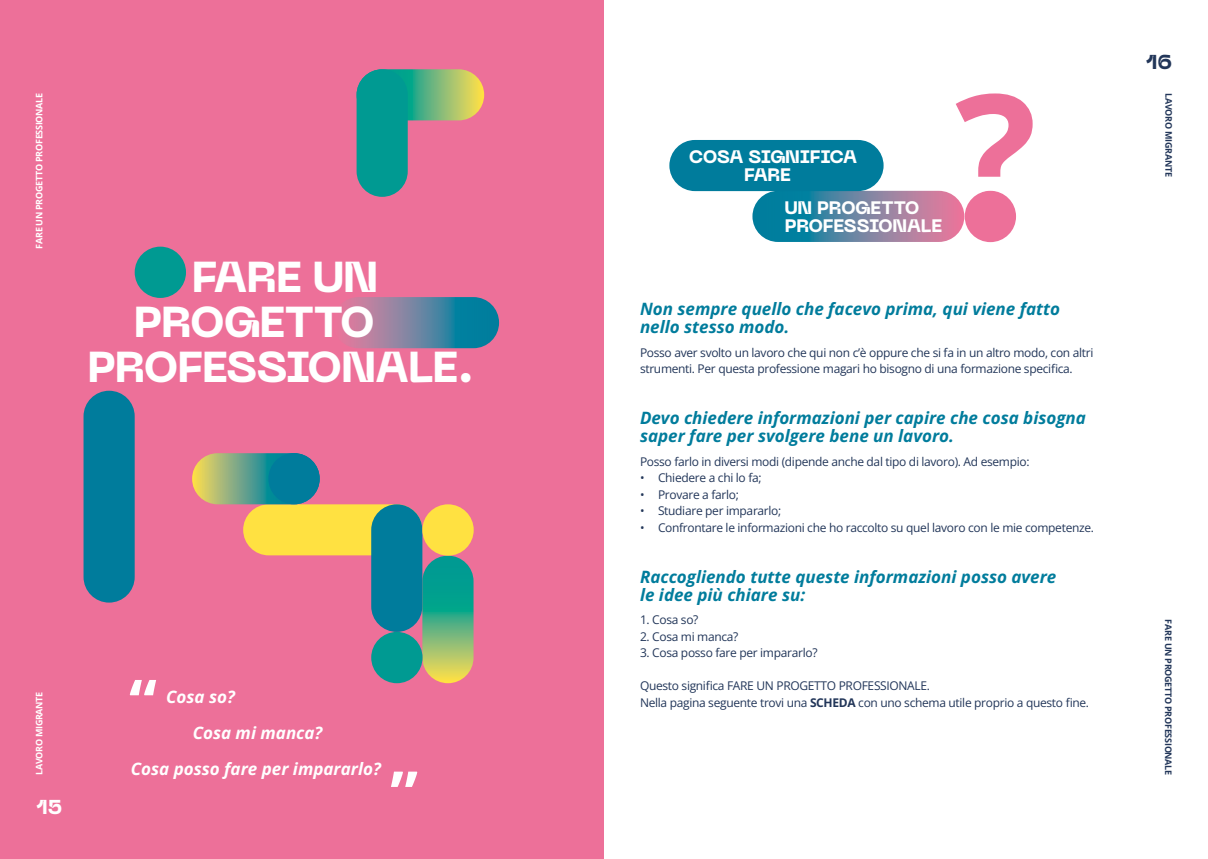
<style>
.page{position:relative;width:1208px;height:859px;background:#fff}
.page>*{position:absolute;margin:0;border:0;box-sizing:border-box;transform-origin:0 0}
.t1{font:700 170.8px "Open Sans";color:#ed7099}
.t2{font:700 62.7px "Open Sans";color:#fff}
.t3{font:800 43px "Neue Machina";letter-spacing:-.03em;color:#fff}
.t4{font:800 20px "Neue Machina";color:#223659}
.t5{font:800 20px "Neue Machina";color:#fff}
.t6{font:800 18px "Neue Machina";letter-spacing:-.02em;color:#fff}
.t7{font:italic 700 17px/18px "Open Sans";color:#007c9c}
.t8{font:italic 700 17px "Open Sans";color:#fff}
.t9{font:12px/16.5px "Open Sans";letter-spacing:-.025em;color:#223659}
.t10{font:700 9px "Open Sans";letter-spacing:-.03em;color:#fff}
.t11{font:700 9px "Open Sans";letter-spacing:-.03em;color:#223659}
.s1{font-weight:700}
</style>
<div class="page">
<div style="left:0;top:0;width:604px;height:859px;background:#ed7099"></div>
<svg style="left:333px;top:297px;width:166px;height:51px;background:#6b81a0"></svg>
<svg style="left:752px;top:191px;width:212px;height:51px;background:#6982a0"></svg>
<div style="left:669px;top:140px;width:214px;height:51px;background:#007c9c;border-radius:26px"></div>
<div style="left:135px;top:247px;width:51px;height:51px;background:#009a92;border-radius:50%"></div>
<div style="left:243px;top:504px;width:179px;height:51px;background:#ffe141;border-radius:26px"></div>
<svg style="left:192px;top:453px;width:128px;height:51px;background:#7eab80"></svg>
<div style="left:371px;top:504px;width:51px;height:128px;background:#007c9c;border-radius:26px"></div>
<svg style="left:422px;top:556px;width:51px;height:127px;background:#53b17e"></svg>
<div style="left:84px;top:391px;width:51px;height:212px;background:#007c9c;border-radius:26px"></div>
<div style="left:268px;top:453px;width:52px;height:51px;background:#007c9c;border-radius:50%"></div>
<div style="left:371px;top:632px;width:51px;height:51px;background:#009a92;border-radius:50%"></div>
<div style="left:422px;top:504px;width:52px;height:52px;background:#ffe141;border-radius:50%"></div>
<svg style="left:356px;top:69px;width:128px;height:51px;background:#83bc74"></svg>
<div style="left:356px;top:69px;width:52px;height:128px;background:#009a92;border-radius:26px"></div>
<div style="left:964px;top:191px;width:52px;height:51px;background:#ed7099;border-radius:50%"></div>
<p class="t10" style="left:33px;top:249px;width:157px;rotate:-90deg">FARE UN PROGETTO PROFESSIONALE</p>
<p class="t3" style="left:192px;top:249px;width:188px">FARE UN</p>
<p class="t3" style="left:134px;top:294px;width:243px">PROGETTO</p>
<p class="t3" style="left:87px;top:339px;width:388px">PROFESSIONALE.</p>
<p class="t10" style="left:33px;top:775px;width:85px;rotate:-90deg">LAVORO MIGRANTE</p>
<h3 class="t5" style="left:36px;top:794px;width:28px">15</h3>
<p class="t2" style="left:129px;top:659px;width:29px">“</p>
<p class="t8" style="left:166px;top:685px;width:70px">Cosa so?</p>
<p class="t8" style="left:193px;top:721px;width:131px">Cosa mi manca?</p>
<p class="t8" style="left:131px;top:757px;width:251px">Cosa posso fare per impararlo?</p>
<p class="t2" style="left:390px;top:751px;width:29px">”</p>
<p class="t6" style="left:689px;top:145px;width:170px">COSA SIGNIFICA</p>
<p class="t6" style="left:744px;top:163px;width:48px">FARE</p>
<p class="t6" style="left:785px;top:196px;width:136px">UN PROGETTO</p>
<p class="t6" style="left:785px;top:214px;width:159px">PROFESSIONALE</p>
<p class="t1" style="left:955px;top:38px;width:83px">?</p>
<p class="t7" style="left:640px;top:299px;width:421px">Non sempre quello che facevo prima, qui viene fatto nello stesso modo.</p>
<p class="t9" style="left:640px;top:344px;width:455px">Posso aver svolto un lavoro che qui non c’è oppure che si fa in un altro modo, con altri strumenti. Per questa professione magari ho bisogno di una formazione specifica.</p>
<p class="t7" style="left:640px;top:408px;width:447px">Devo chiedere informazioni per capire che cosa bisogna saper fare per svolgere bene un lavoro.</p>
<p class="t9" style="left:640px;top:453px;width:391px">Posso farlo in diversi modi (dipende anche dal tipo di lavoro). Ad esempio:</p>
<p class="t9" style="left:640px;top:469px;width:123px">• Chiedere a chi lo fa;</p>
<p class="t9" style="left:640px;top:486px;width:100px">• Provare a farlo;</p>
<p class="t9" style="left:640px;top:502px;width:143px">• Studiare per impararlo;</p>
<p class="t9" style="left:640px;top:519px;width:455px">• Confrontare le informazioni che ho raccolto su quel lavoro con le mie competenze.</p>
<p class="t7" style="left:640px;top:567px;width:418px">Raccogliendo tutte queste informazioni posso avere</p>
<p class="t7" style="left:640px;top:585px;width:167px">le idee più chiare su:</p>
<p class="t9" style="left:640px;top:611px;width:60px">1. Cosa so?</p>
<p class="t9" style="left:640px;top:628px;width:100px">2. Cosa mi manca?</p>
<p class="t9" style="left:640px;top:644px;width:179px">3. Cosa posso fare per impararlo?</p>
<p class="t9" style="left:640px;top:677px;width:291px">Questo significa FARE UN PROGETTO PROFESSIONALE.</p>
<p class="t9" style="left:640px;top:694px;width:450px">Nella pagina seguente trovi una <span class="s1">SCHEDA</span> con uno schema utile proprio a questo fine.</p>
<h3 class="t4" style="left:1145px;top:49px;width:28px">16</h3>
<p class="t11" style="left:1174px;top:93px;width:85px;rotate:90deg">LAVORO MIGRANTE</p>
<p class="t11" style="left:1174px;top:619px;width:157px;rotate:90deg">FARE UN PROGETTO PROFESSIONALE</p>
</div>
